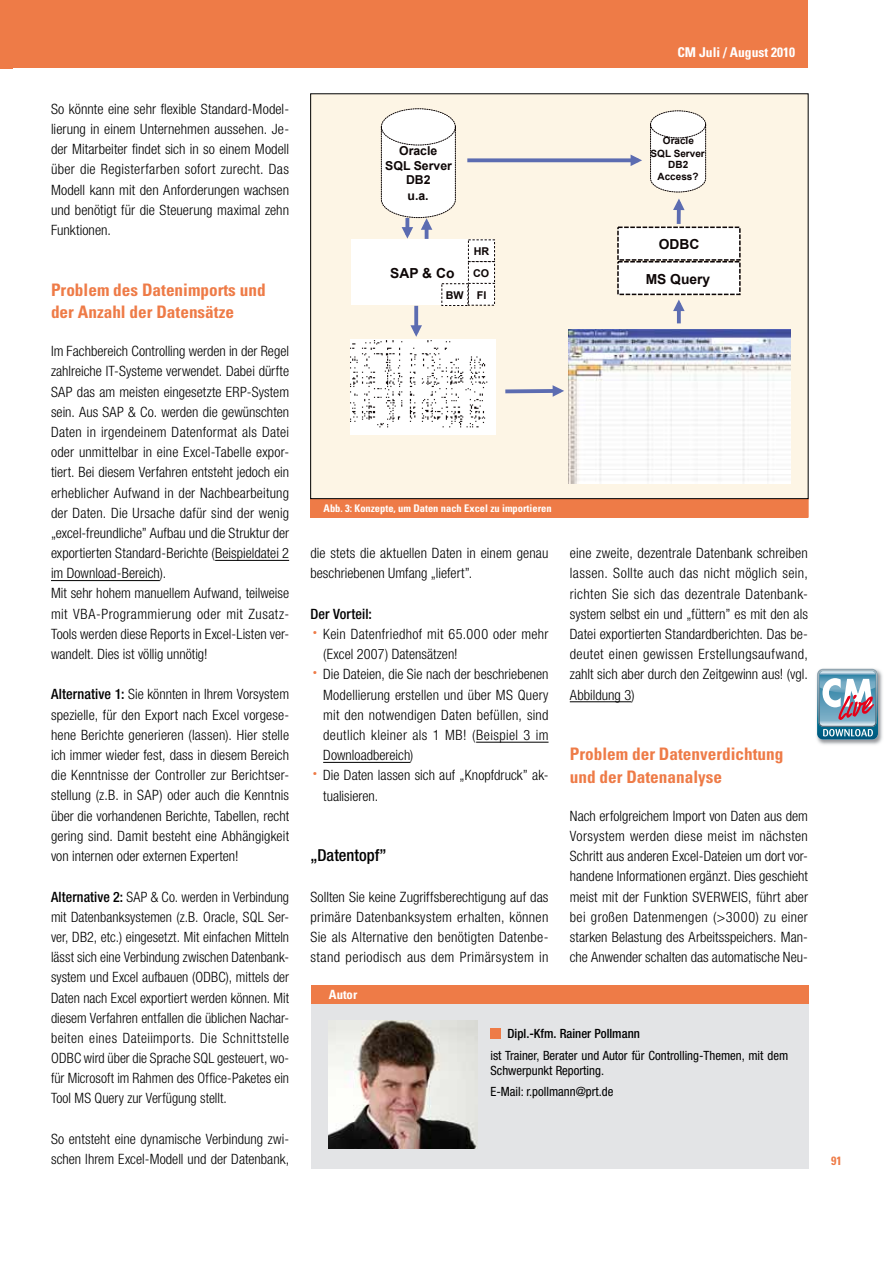
<style>
.page{position:relative;width:893px;height:1263px;background:#fff}
.page>*{position:absolute;margin:0;border:0;box-sizing:border-box;transform-origin:0 0}
.t1{font:700 condensed 17.25px/22.5px "Univers LT Std";color:#ee7b47}
.t2{font:500 condensed 16.5px "Helvetica Neue LT Std";color:#000}
.t3{font:300 condensed 14.25px/20.2px "Helvetica Neue LT Std";letter-spacing:.005em;color:#000;text-align:justify}
.t4{font:300 condensed 14.25px "Helvetica Neue LT Std";letter-spacing:.03em;color:#000}
.t5{font:500 condensed 14.25px "Helvetica Neue LT Std";letter-spacing:.005em;color:#000}
.t6{font:700 13.8px "Arial";color:#0d0606}
.t7{font:700 condensed 13.5px "Univers LT Std";color:#fff}
.t8{font:condensed 12.75px/15px "Helvetica Neue LT Std";color:#000}
.t9{font:500 condensed 12.75px "Helvetica Neue LT Std";color:#000}
.t10{font:700 condensed 12.75px "Univers LT Std";color:#fff}
.t11{font:700 12.3px/14.9px "Arial";color:#0d0606;text-align:center}
.t12{font:700 condensed 12px "Univers LT Std";color:#ee7b47}
.t13{font:700 10.8px/21.9px "Arial";color:#0d0606;text-align:right}
.t14{font:700 condensed 10.5px "Univers LT Std";color:#fff}
.t15{font:700 10.05px/12px "Arial";color:#0d0606;text-align:center}
.s1{font-weight:500}
.s2{font-weight:500;font-size:21px;color:#ee7b47}
</style>
<div class="page">
<div style="left:0;top:0;width:808px;height:68px;background:#ee7b47"></div>
<hr style="left:215px;top:560px;width:74px;height:1px;background:#000">
<hr style="left:51px;top:580px;width:109px;height:1px;background:#000">
<hr style="left:476px;top:742px;width:73px;height:1px;background:#000">
<hr style="left:323px;top:762px;width:87px;height:1px;background:#000">
<hr style="left:570px;top:701px;width:61px;height:1px;background:#000">
<div style="left:311px;top:1002px;width:497px;height:167px;background:#e3e4e6"></div>
<img style="left:329px;top:1021px;width:149px;height:127px">
<div style="left:311px;top:985px;width:497px;height:19px;background:#ee7b47"></div>
<div style="left:490px;top:1028px;width:11px;height:11px;background:#ee7b47"></div>
<div style="left:311px;top:499px;width:497px;height:18px;background:#ee7b47"></div>
<div style="left:310px;top:499px;width:498px;height:18px;border:1px solid #ee7b47"></div>
<div style="left:311px;top:94px;width:497px;height:405px;background:#fdf5e5"></div>
<img style="left:568px;top:329px;width:223px;height:154px">
<img style="left:351px;top:339px;width:144px;height:95px">
<div style="left:618px;top:262px;width:122px;height:32px;background:#fff"></div>
<div style="left:617px;top:261px;width:124px;height:34px;border:2px dashed #0d0606"></div>
<div style="left:618px;top:227px;width:122px;height:33px;background:#fff"></div>
<div style="left:617px;top:227px;width:124px;height:34px;border:2px dashed #0d0606"></div>
<svg style="left:650px;top:110px;width:56px;height:83px;background:#f2f1f0"></svg>
<div style="left:351px;top:240px;width:143px;height:65px;background:#fff"></div>
<div style="left:468px;top:261px;width:27px;height:23px;border:1px dashed #0d0606"></div>
<div style="left:468px;top:283px;width:27px;height:22px;border:1px dashed #0d0606"></div>
<svg style="left:381px;top:108px;width:75px;height:131px"></svg>
<svg style="left:414px;top:306px;width:4px;height:19px"></svg>
<svg style="left:410px;top:325px;width:12px;height:12px"></svg>
<svg style="left:505px;top:385px;width:59px;height:12px"></svg>
<svg style="left:677px;top:311px;width:4px;height:12px"></svg>
<svg style="left:673px;top:300px;width:12px;height:11px"></svg>
<svg style="left:677px;top:210px;width:4px;height:14px"></svg>
<svg style="left:673px;top:199px;width:12px;height:11px"></svg>
<svg style="left:467px;top:158px;width:164px;height:4px"></svg>
<svg style="left:631px;top:155px;width:11px;height:11px"></svg>
<img style="left:816px;top:668px;width:67px;height:77px">
<svg style="left:817px;top:669px;width:61px;height:70px"></svg>
<p class="t3" style="left:51px;top:98px;width:240px">So könnte eine sehr flexible Standard-Model&shy;lierung in einem Unternehmen aussehen. Je&shy;der Mitarbeiter findet sich in so einem Modell über die Registerfarben sofort zurecht. Das Modell kann mit den Anforderungen wachsen und benötigt für die Steuerung maximal zehn Funktionen.</p>
<p class="t1" style="left:51px;top:278px;width:216px">Problem des Datenimports und der Anzahl der Datensätze</p>
<p class="t3" style="left:51px;top:341px;width:240px;text-align:left">Im Fachbereich Controlling werden in der Regel zahlreiche IT-Systeme verwendet. Dabei dürfte SAP das am meisten eingesetzte ERP-System sein. Aus SAP &amp; Co. werden die gewünschten Daten in irgendeinem Datenformat als Datei oder unmittelbar in eine Excel-Tabelle expor&shy;tiert. Bei diesem Verfahren entsteht jedoch ein erheblicher Aufwand in der Nachbearbeitung der Daten. Die Ursache dafür sind der wenig „excel-freundliche” Aufbau und die Struktur der exportierten Standard-Berichte (Beispieldatei 2 im Download-Bereich).<br>Mit sehr hohem manuellem Aufwand, teilweise mit VBA-Programmierung oder mit Zusatz-Tools werden diese Reports in Excel-Listen ver&shy;wandelt. Dies ist völlig unnötig!</p>
<p class="t3" style="left:51px;top:684px;width:240px"><span class="s1">Alternative 1:</span> Sie könnten in Ihrem Vorsystem spezielle, für den Export nach Excel vorgese&shy;hene Berichte generieren (lassen). Hier stelle ich immer wieder fest, dass in diesem Bereich die Kenntnisse der Controller zur Berichtser&shy;stellung (z.B. in SAP) oder auch die Kenntnis über die vorhandenen Berichte, Tabellen, recht gering sind. Damit besteht eine Abhängigkeit von internen oder externen Experten!</p>
<p class="t3" style="left:51px;top:886px;width:240px"><span class="s1">Alternative 2:</span> SAP &amp; Co. werden in Verbindung mit Datenbanksystemen (z.B. Oracle, SQL Ser&shy;ver, DB2, etc.) eingesetzt. Mit einfachen Mitteln lässt sich eine Verbindung zwischen Datenbank&shy;system und Excel aufbauen (ODBC), mittels der Daten nach Excel exportiert werden können. Mit diesem Verfahren entfallen die üblichen Nachar&shy;beiten eines Dateiimports. Die Schnittstelle ODBC wird über die Sprache SQL gesteuert, wo&shy;für Microsoft im Rahmen des Office-Paketes ein Tool MS Query zur Verfügung stellt.</p>
<p class="t3" style="left:51px;top:1129px;width:240px">So entsteht eine dynamische Verbindung zwi&shy;schen Ihrem Excel-Modell und der Datenbank,</p>
<p class="t11" style="left:385px;top:144px;width:68px">Oracle<br>SQL Server<br>DB2<br>u.a.</p>
<p class="t13" style="left:446px;top:241px;width:45px">HR<br>CO<br>BW FI</p>
<p class="t6" style="left:390px;top:268px;width:66px">SAP &amp; Co</p>
<p class="t7" style="left:677px;top:43px;width:119px">CM Juli / August 2010</p>
<p class="t15" style="left:651px;top:136px;width:56px">Oracle<br>SQL Server<br>DB2<br>Access?</p>
<p class="t6" style="left:659px;top:239px;width:42px">ODBC</p>
<p class="t6" style="left:646px;top:274px;width:66px">MS Query</p>
<p class="t14" style="left:324px;top:502px;width:230px">Abb. 3: Konzepte, um Daten nach Excel zu importieren</p>
<p class="t3" style="left:310px;top:543px;width:240px">die stets die aktuellen Daten in einem genau beschriebenen Umfang „liefert”.</p>
<p class="t5" style="left:310px;top:605px;width:63px">Der Vorteil:</p>
<p class="t3" style="left:313px;top:624px;width:237px"><span class="s2">·</span> Kein Datenfriedhof mit 65.000 oder mehr</p>
<p class="t3" style="left:323px;top:644px;width:136px">(Excel 2007) Datensätzen!</p>
<p class="t3" style="left:313px;top:664px;width:238px"><span class="s2">·</span> Die Dateien, die Sie nach der beschriebenen</p>
<p class="t3" style="left:323px;top:684px;width:227px">Modellierung erstellen und über MS Query</p>
<p class="t3" style="left:323px;top:704px;width:227px">mit den notwendigen Daten befüllen, sind</p>
<p class="t4" style="left:323px;top:727px;width:227px">deutlich kleiner als 1 MB! (Beispiel 3 im</p>
<p class="t3" style="left:323px;top:745px;width:92px">Downloadbereich)</p>
<p class="t3" style="left:313px;top:765px;width:237px"><span class="s2">·</span> Die Daten lassen sich auf „Knopfdruck” ak-</p>
<p class="t3" style="left:323px;top:785px;width:57px">tualisieren.</p>
<p class="t2" style="left:310px;top:845px;width:78px">„Datentopf”</p>
<p class="t3" style="left:310px;top:886px;width:240px">Sollten Sie keine Zugriffsberechtigung auf das primäre Datenbanksystem erhalten, können Sie als Alternative den benötigten Datenbe&shy;stand periodisch aus dem Primärsystem in</p>
<p class="t10" style="left:329px;top:987px;width:30px">Autor</p>
<p class="t3" style="left:570px;top:543px;width:240px">eine zweite, dezentrale Datenbank schreiben lassen. Sollte auch das nicht möglich sein, richten Sie sich das dezentrale Datenbank&shy;system selbst ein und „füttern” es mit den als Datei exportierten Standardberichten. Das be&shy;deutet einen gewissen Erstellungsaufwand, zahlt sich aber durch den Zeitgewinn aus! (vgl.<br>Abbildung 3)</p>
<p class="t1" style="left:570px;top:743px;width:215px">Problem der Datenverdichtung und der Datenanalyse</p>
<p class="t3" style="left:570px;top:805px;width:240px">Nach erfolgreichem Import von Daten aus dem Vorsystem werden diese meist im nächsten Schritt aus anderen Excel-Dateien um dort vor&shy;handene Informationen ergänzt. Dies geschieht meist mit der Funktion SVERWEIS, führt aber bei großen Datenmengen (&gt;3000) zu einer starken Belastung des Arbeitsspeichers. Man&shy;che Anwender schalten das automatische Neu-</p>
<p class="t9" style="left:507px;top:1026px;width:134px">Dipl.-Kfm. Rainer Pollmann</p>
<p class="t8" style="left:490px;top:1048px;width:299px">ist Trainer, Berater und Autor für Controlling-Themen, mit dem<br>Schwerpunkt Reporting.</p>
<p class="t8" style="left:490px;top:1084px;width:125px">E-Mail: r.pollmann@prt.de</p>
<p class="t12" style="left:831px;top:1154px;width:12px">91</p>
</div>
